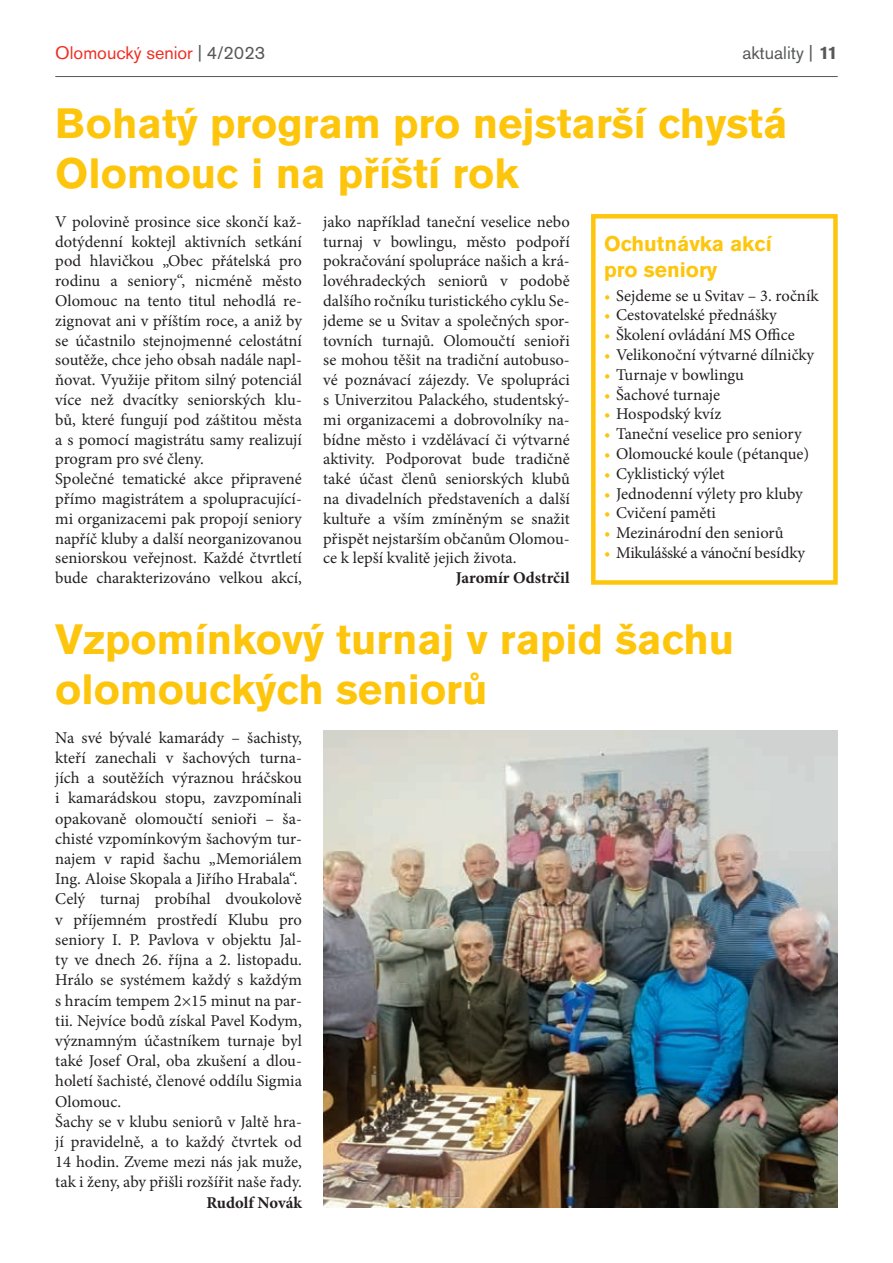
<style>
.page{position:relative;width:893px;height:1263px;background:#fff}
.page>*{position:absolute;margin:0;border:0;box-sizing:border-box;transform-origin:0 0}
.t1{font:700 42px/50.4px "Akzidenz Grotesk Pro";color:#fec50d}
.t2{font:700 21px/25.2px "Akzidenz Grotesk Pro";color:#fec50d}
.t3{font:18px "Akzidenz Grotesk Pro";color:#ee2e22}
.t4{font:18px "Akzidenz Grotesk Pro";color:#57585a}
.t5{font:16.5px/19.8px "Minion Pro";color:#231f20}
.t6{font:700 16.5px "Minion Pro";color:#231f20}
.t7{font:16.5px "Minion Pro";letter-spacing:-.02em;color:#231f20}
.s1{color:#57585a}
.s2{font-weight:700}
.s3{color:#fec50d}
</style>
<div class="page">
<hr style="left:55px;top:76px;width:783px;height:1px;background:#57585a">
<img style="left:323px;top:731px;width:515px;height:477px">
<div style="left:591px;top:214px;width:247px;height:371px;border:4px solid #fec50d"></div>
<p class="t3" style="left:55px;top:41px;width:212px">Olomoucký senior <span class="s1">| 4/2023</span></p>
<p class="t4" style="left:742px;top:41px;width:97px">aktuality | <span class="s2">11</span></p>
<h1 class="t1" style="left:55px;top:97px;width:734px">Bohatý program pro nejstarší chystá<br>Olomouc i na příští rok</h1>
<p class="t5" style="left:55px;top:212px;width:248px">V polovině prosince sice skončí kaž&shy;dotýdenní koktejl aktivních setkání pod hlavičkou „Obec přátelská pro rodinu a seniory“, nicméně město Olomouc na tento titul nehodlá re&shy;zignovat ani v příštím roce, a aniž by se účastnilo stejnojmenné celostátní soutěže, chce jeho obsah nadále napl&shy;ňovat. Využije přitom silný potenciál více než dvacítky seniorských klu&shy;bů, které fungují pod záštitou města a s pomocí magistrátu samy realizují program pro své členy.<br>Společné tematické akce připravené přímo magistrátem a spolupracující&shy;mi organizacemi pak propojí seniory napříč kluby a další neorganizovanou seniorskou veřejnost. Každé čtvrtletí bude charakterizováno velkou akcí,</p>
<p class="t5" style="left:323px;top:212px;width:248px;text-align:justify">jako například taneční veselice nebo turnaj v bowlingu, město podpoří pokračování spolupráce našich a krá&shy;lovéhradeckých seniorů v podobě dalšího ročníku turistického cyklu Se&shy;jdeme se u Svitav a společných spor&shy;tovních turnajů. Olomoučtí senioři se mohou těšit na tradiční autobuso&shy;vé poznávací zájezdy. Ve spolupráci s Univerzitou Palackého, studentský&shy;mi organizacemi a dobrovolníky na&shy;bídne město i vzdělávací či výtvarné aktivity. Podporovat bude tradičně také účast členů seniorských klubů na divadelních představeních a další kultuře a vším zmíněným se snažit přispět nejstarším občanům Olomou&shy;ce k lepší kvalitě jejich života.</p>
<p class="t6" style="left:456px;top:566px;width:115px">Jaromír Odstrčil</p>
<p class="t2" style="left:604px;top:231px;width:169px">Ochutnávka akcí pro seniory</p>
<p class="t5" style="left:604px;top:285px;width:216px"><span class="s3">•</span> Sejdeme se u Svitav – 3. ročník</p>
<p class="t5" style="left:604px;top:305px;width:174px"><span class="s3">•</span> Cestovatelské přednášky</p>
<p class="t5" style="left:604px;top:325px;width:192px"><span class="s3">•</span> Školení ovládání MS Office</p>
<p class="t5" style="left:604px;top:345px;width:212px"><span class="s3">•</span> Velikonoční výtvarné dílničky</p>
<p class="t5" style="left:604px;top:365px;width:141px"><span class="s3">•</span> Turnaje v bowlingu</p>
<p class="t5" style="left:604px;top:384px;width:118px"><span class="s3">•</span> Šachové turnaje</p>
<p class="t5" style="left:604px;top:404px;width:119px"><span class="s3">•</span> Hospodský kvíz</p>
<p class="t5" style="left:604px;top:424px;width:199px"><span class="s3">•</span> Taneční veselice pro seniory</p>
<p class="t5" style="left:604px;top:444px;width:207px"><span class="s3">•</span> Olomoucké koule (pétanque)</p>
<p class="t5" style="left:604px;top:464px;width:122px"><span class="s3">•</span> Cyklistický výlet</p>
<p class="t5" style="left:604px;top:483px;width:200px"><span class="s3">•</span> Jednodenní výlety pro kluby</p>
<p class="t5" style="left:604px;top:503px;width:113px"><span class="s3">•</span> Cvičení paměti</p>
<p class="t5" style="left:604px;top:523px;width:181px"><span class="s3">•</span> Mezinárodní den seniorů</p>
<p class="t7" style="left:604px;top:542px;width:203px"><span class="s3">•</span> Mikulášské a vánoční besídky</p>
<h1 class="t1" style="left:55px;top:613px;width:681px">Vzpomínkový turnaj v rapid šachu olomouckých seniorů</h1>
<p class="t5" style="left:55px;top:727px;width:248px;line-height:20.2px">Na své bývalé kamarády – šachisty, kteří zanechali v šachových turna&shy;jích a soutěžích výraznou hráčskou i kamarádskou stopu, zavzpomínali opakovaně olomoučtí senioři – ša&shy;chisté vzpomínkovým šachovým tur&shy;najem v rapid šachu „Memoriálem Ing. Aloise Skopala a Jiřího Hrabala“.<br>Celý turnaj probíhal dvoukolově v příjemném prostředí Klubu pro seniory I. P. Pavlova v objektu Jal&shy;ty ve dnech 26. října a 2. listopadu.<br>Hrálo se systémem každý s každým s hracím tempem 2×15 minut na par&shy;tii. Nejvíce bodů získal Pavel Kodym, významným účastníkem turnaje byl také Josef Oral, oba zkušení a dlou&shy;holetí šachisté, členové oddílu Sigmia Olomouc.<br>Šachy se v klubu seniorů v Jaltě hra&shy;jí pravidelně, a to každý čtvrtek od 14 hodin. Zveme mezi nás jak muže, tak i ženy, aby přišli rozšířit naše řady.</p>
<p class="t6" style="left:206px;top:1191px;width:97px">Rudolf Novák</p>
</div>
